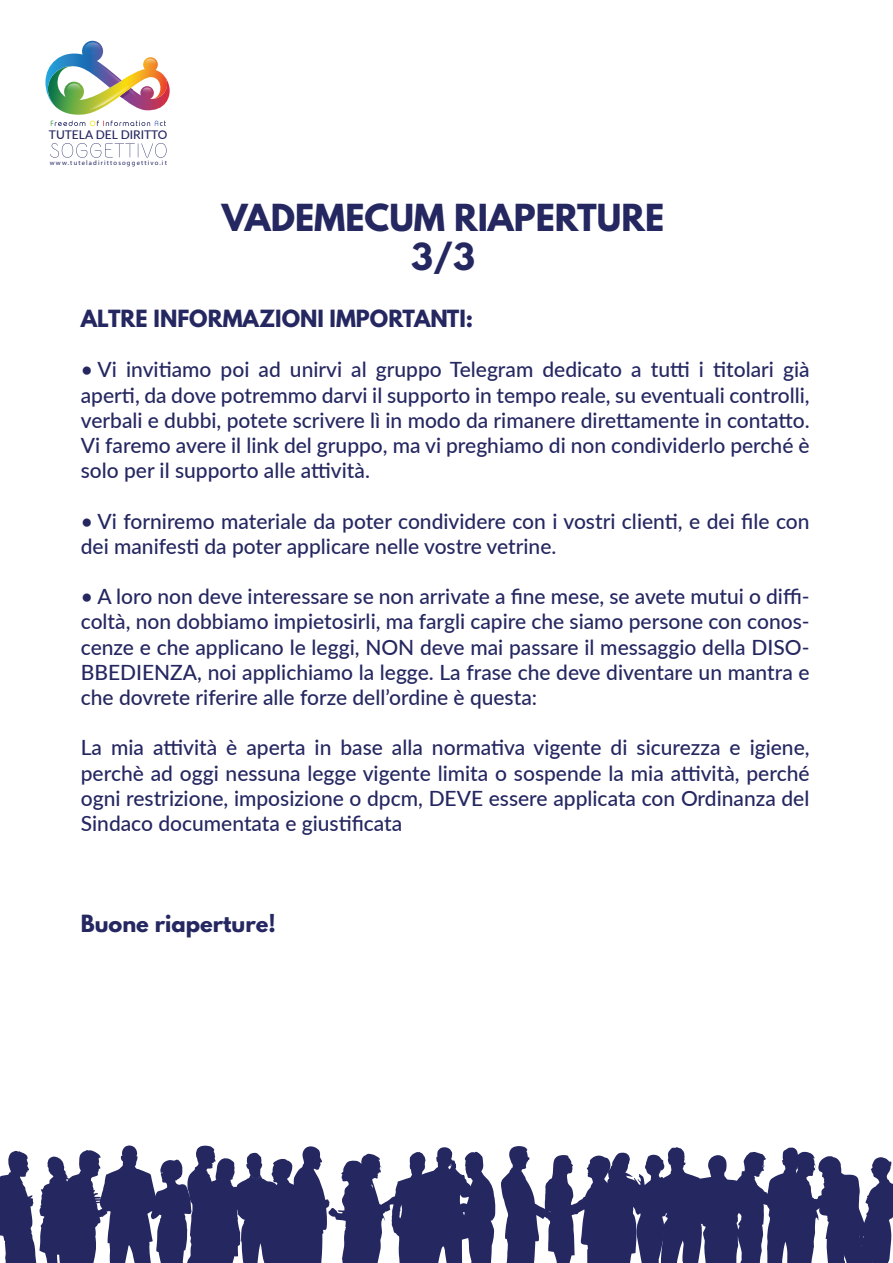
<style>
.page{position:relative;width:893px;height:1263px;background:#fff}
.page>*{position:absolute;margin:0;border:0;box-sizing:border-box;transform-origin:0 0}
.t1{font:700 33px/39.6px "League Spartan";color:#252761;text-align:center}
.t2{font:500 21px/25.2px "Lato";color:#252761;text-align:justify}
.t3{font:700 21px "League Spartan";color:#252761}
.t4{font:500 12px "Lato";color:#252761}
.t5{font:6.6px "Myriad Pro";letter-spacing:.17em;color:#252761}
</style>
<div class="page">
<svg style="left:50px;top:143px;width:117px;height:15px"></svg>
<img style="left:45px;top:41px;width:125px;height:85px">
<svg style="left:0;top:1145px;width:893px;height:118px"></svg>
<p class="t4" style="left:49px;top:126px;width:120px">TUTELA DEL DIRITTO</p>
<p class="t5" style="left:50px;top:159px;width:119px">www.tuteladirittosoggettivo.it</p>
<h1 class="t1" style="left:222px;top:197px;width:444px">VADEMECUM RIAPERTURE<br>3/3</h1>
<p class="t3" style="left:81px;top:302px;width:394px">ALTRE INFORMAZIONI IMPORTANTI:</p>
<p class="t2" style="left:81px;top:356px;width:730px">• Vi invitiamo poi ad unirvi al gruppo Telegram dedicato a tutti i titolari già aperti, da dove potremmo darvi il supporto in tempo reale, su eventuali controlli, verbali e dubbi, potete scrivere lì in modo da rimanere direttamente in contatto.<br>Vi faremo avere il link del gruppo, ma vi preghiamo di non condividerlo perché è solo per il supporto alle attività.</p>
<p class="t2" style="left:81px;top:507px;width:730px">• Vi forniremo materiale da poter condividere con i vostri clienti, e dei file con dei manifesti da poter applicare nelle vostre vetrine.</p>
<p class="t2" style="left:81px;top:583px;width:730px">• A loro non deve interessare se non arrivate a fine mese, se avete mutui o diffi&shy;coltà, non dobbiamo impietosirli, ma fargli capire che siamo persone con conos&shy;cenze e che applicano le leggi, NON deve mai passare il messaggio della DISO-BBEDIENZA, noi applichiamo la legge. La frase che deve diventare un mantra e che dovrete riferire alle forze dell’ordine è questa:</p>
<p class="t2" style="left:81px;top:734px;width:730px">La mia attività è aperta in base alla normativa vigente di sicurezza e igiene, perchè ad oggi nessuna legge vigente limita o sospende la mia attività, perché ogni restrizione, imposizione o dpcm, DEVE essere applicata con Ordinanza del Sindaco documentata e giustificata</p>
<p class="t3" style="left:81px;top:907px;width:196px">Buone riaperture!</p>
</div>
